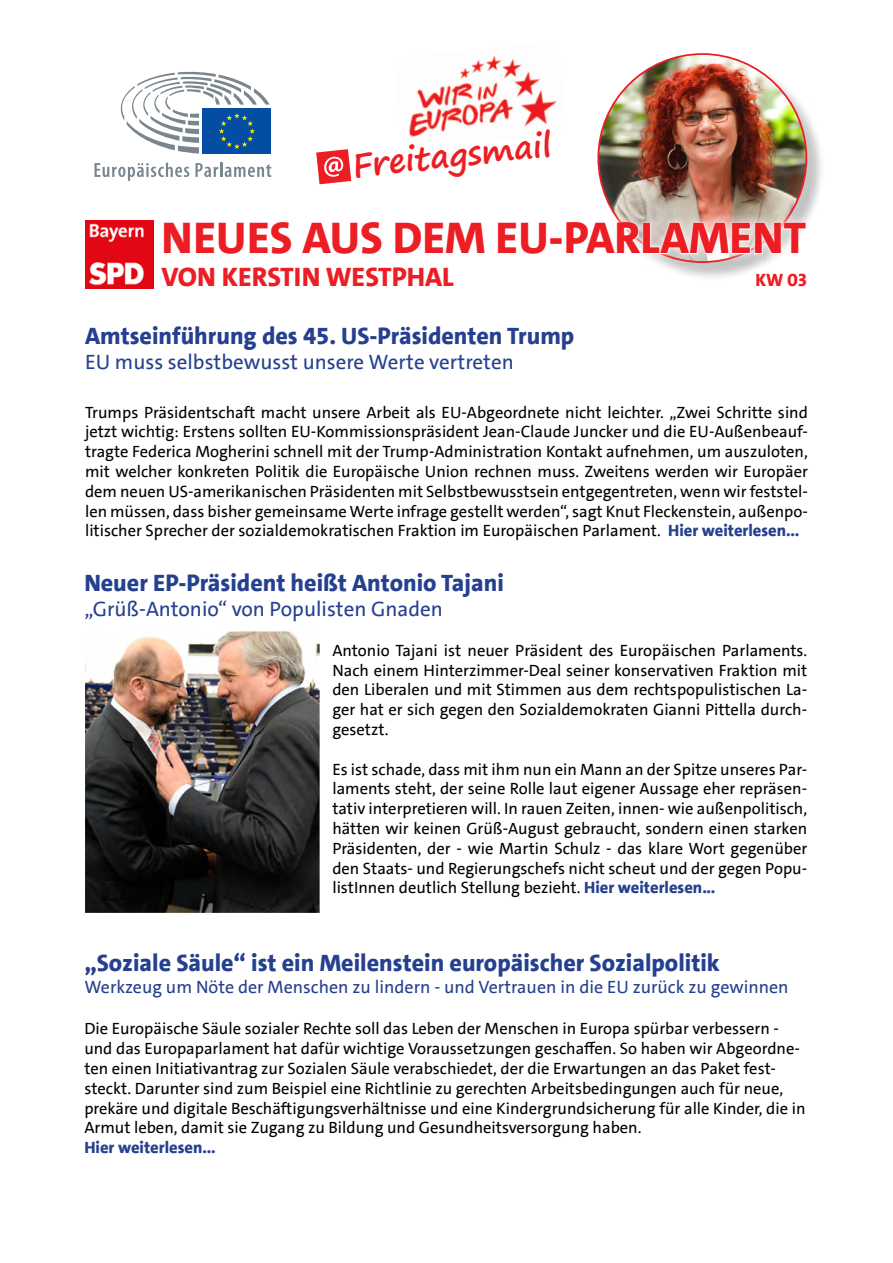
<style>
.page{position:relative;width:893px;height:1263px;background:#fff}
.page>*{position:absolute;margin:0;border:0;box-sizing:border-box;transform-origin:0 0}
.t1{font:800 45px "SPD The Sans Versal";color:#ed1d24}
.t2{font:700 32.7px "Segoe Print";color:#ed1d24}
.t3{font:800 27px "SPD The Sans Versal";color:#ed1d24}
.t4{font:800 24px "SPD The Sans";color:#25408f}
.t5{font:21px "SPD The Sans";color:#25408f}
.t6{font:18px "SPD The Sans";color:#25408f}
.t7{font:800 18px "SPD The Sans Versal";color:#ed1d24}
.t8{font:16.5px/19.8px "SPD The Sans";color:#000;text-align:justify}
.t9{font:800 16.5px "SPD The Sans";color:#25408f}
.s1{font-weight:800;color:#25408f}
</style>
<div class="page">
<div style="left:599px;top:55px;width:227px;height:227px;background:#000;opacity:.25"></div>
<div style="left:588px;top:44px;width:229px;height:228px;background:#fff;opacity:.75"></div>
<svg style="left:94px;top:163px;width:95px;height:18px"></svg>
<svg style="left:195px;top:163px;width:76px;height:14px"></svg>
<svg style="left:120px;top:71px;width:150px;height:83px"></svg>
<div style="left:153px;top:212px;width:663px;height:83px;background:#fff"></div>
<svg style="left:618px;top:221px;width:189px;height:34px"></svg>
<img style="left:85px;top:220px;width:68px;height:68px">
<img style="left:416px;top:55px;width:141px;height:51px">
<svg style="left:316px;top:98px;width:236px;height:87px"></svg>
<img style="left:85px;top:631px;width:235px;height:282px">
<h2 class="t2" style="left:350px;top:136px;width:201px;rotate:-6deg">Freitagsmail</h2>
<h1 class="t1" style="left:162px;top:209px;width:646px">NEUES AUS DEM EU-PARLAMENT</h1>
<h3 class="t3" style="left:162px;top:259px;width:294px">VON KERSTIN WESTPHAL</h3>
<p class="t7" style="left:756px;top:268px;width:52px">KW 03</p>
<h3 class="t4" style="left:85px;top:320px;width:491px">Amtseinführung des 45. US-Präsidenten Trump</h3>
<p class="t5" style="left:85px;top:348px;width:430px">EU muss selbstbewusst unsere Werte vertreten</p>
<p class="t8" style="left:85px;top:402px;width:724px">Trumps Präsidentschaft macht unsere Arbeit als EU-Abgeordnete nicht leichter. „Zwei Schritte sind jetzt wichtig: Erstens sollten EU-Kommissionspräsident Jean-Claude Juncker und die EU-Außenbeauf&shy;tragte Federica Mogherini schnell mit der Trump-Administration Kontakt aufnehmen, um auszuloten, mit welcher konkreten Politik die Europäische Union rechnen muss. Zweitens werden wir Europäer dem neuen US-amerikanischen Präsidenten mit Selbstbewusstsein entgegentreten, wenn wir feststel&shy;len müssen, dass bisher gemeinsame Werte infrage gestellt werden“, sagt Knut Fleckenstein, außenpo&shy;litischer Sprecher der sozialdemokratischen Fraktion im Europäischen Parlament. <span class="s1">Hier weiterlesen...</span></p>
<h3 class="t4" style="left:84px;top:567px;width:421px">Neuer EP-Präsident heißt Antonio Tajani</h3>
<p class="t5" style="left:84px;top:595px;width:360px">„Grüß-Antonio“ von Populisten Gnaden</p>
<p class="t8" style="left:332px;top:640px;width:476px">Antonio Tajani ist neuer Präsident des Europäischen Parlaments.<br>Nach einem Hinterzimmer-Deal seiner konservativen Fraktion mit den Liberalen und mit Stimmen aus dem rechtspopulistischen La&shy;ger hat er sich gegen den Sozialdemokraten Gianni Pittella durch&shy;gesetzt.</p>
<p class="t8" style="left:332px;top:759px;width:476px">Es ist schade, dass mit ihm nun ein Mann an der Spitze unseres Par&shy;laments steht, der seine Rolle laut eigener Aussage eher repräsen&shy;tativ interpretieren will. In rauen Zeiten, innen- wie außenpolitisch, hätten wir keinen Grüß-August gebraucht, sondern einen starken Präsidenten, der - wie Martin Schulz - das klare Wort gegenüber den Staats- und Regierungschefs nicht scheut und der gegen Popu&shy;listInnen deutlich Stellung bezieht. <span class="s1">Hier weiterlesen...</span></p>
<h3 class="t4" style="left:84px;top:948px;width:637px">„Soziale Säule“ ist ein Meilenstein europäischer Sozialpolitik</h3>
<p class="t6" style="left:84px;top:975px;width:706px">Werkzeug um Nöte der Menschen zu lindern - und Vertrauen in die EU zurück zu gewinnen</p>
<p class="t8" style="left:84px;top:1019px;width:723px;text-align:left">Die Europäische Säule sozialer Rechte soll das Leben der Menschen in Europa spürbar verbessern - und das Europaparlament hat dafür wichtige Voraussetzungen geschaffen. So haben wir Abgeordne&shy;ten einen Initiativantrag zur Sozialen Säule verabschiedet, der die Erwartungen an das Paket fest&shy;steckt. Darunter sind zum Beispiel eine Richtlinie zu gerechten Arbeitsbedingungen auch für neue, prekäre und digitale Beschäftigungsverhältnisse und eine Kindergrundsicherung für alle Kinder, die in Armut leben, damit sie Zugang zu Bildung und Gesundheitsversorgung haben.</p>
<p class="t9" style="left:84px;top:1137px;width:133px">Hier weiterlesen...</p>
</div>
